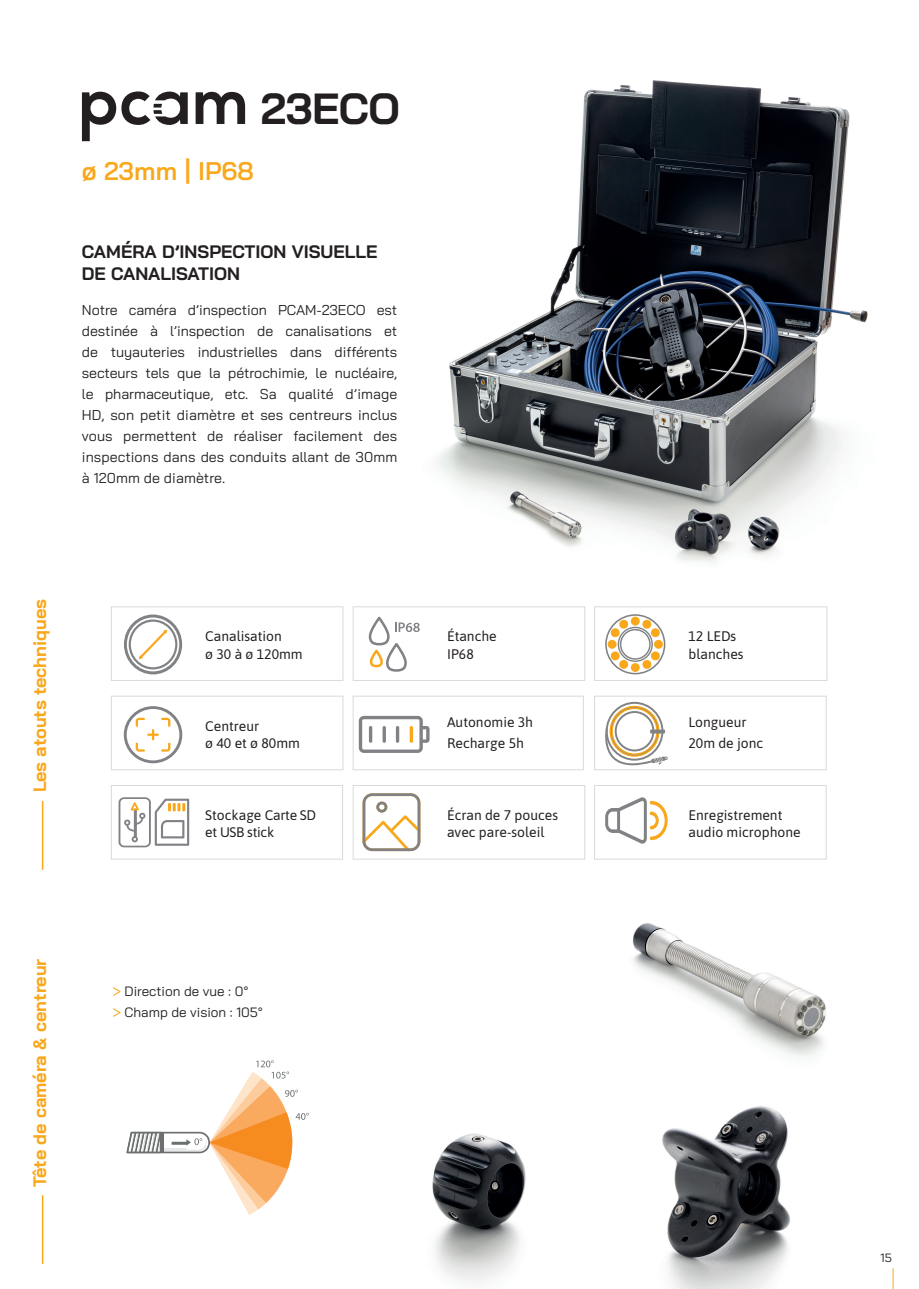
<style>
.page{position:relative;width:919px;height:1289px;background:#fff}
.page>*{position:absolute;margin:0;border:0;box-sizing:border-box;transform-origin:0 0}
.t1{font:700 43.5px "Bai Jamjuree";letter-spacing:-.01em;color:#231f20}
.t2{font:600 25.5px "Bai Jamjuree";color:#f9a71b}
.t3{font:700 18px/22.5px "Bai Jamjuree";color:#231f20}
.t4{font:700 18px "Bai Jamjuree";color:#f9a71b}
.t5{font:14.25px/21px "Bai Jamjuree";letter-spacing:.005em;color:#231f20;text-align:justify}
.t6{font:13.8px/17.4px "Asap";color:#231f20}
.t7{font:13.8px/17.4px "Asap";letter-spacing:-.02em;color:#231f20}
.t8{font:13.5px/21px "Bai Jamjuree";color:#231f20}
.t9{font:12px "Bai Jamjuree";color:#231f20}
.s1{color:#fff}
.s2{font-size:27px;color:#fff}
.s3{font-size:15px;color:#f9a71b}
</style>
<div class="page">
<svg style="left:892px;top:1268px;width:1px;height:20px"></svg>
<div style="left:594px;top:695px;width:232px;height:75px;border:1px solid #d9dadc"></div>
<svg style="left:605px;top:702px;width:62px;height:63px"></svg>
<div style="left:353px;top:606px;width:232px;height:74px;border:1px solid #d9dadc"></div>
<svg style="left:369px;top:616px;width:51px;height:55px"></svg>
<div style="left:353px;top:695px;width:230px;height:75px;border:1px solid #d9dadc"></div>
<svg style="left:359px;top:716px;width:70px;height:37px"></svg>
<div style="left:353px;top:785px;width:232px;height:74px;border:1px solid #d9dadc"></div>
<svg style="left:124px;top:614px;width:58px;height:60px"></svg>
<div style="left:111px;top:695px;width:232px;height:75px;border:1px solid #d9dadc"></div>
<svg style="left:124px;top:706px;width:58px;height:57px"></svg>
<div style="left:111px;top:785px;width:232px;height:74px;border:1px solid #d9dadc"></div>
<svg style="left:118px;top:797px;width:71px;height:50px"></svg>
<div style="left:111px;top:606px;width:232px;height:74px;border:1px solid #d9dadc"></div>
<div style="left:594px;top:606px;width:233px;height:74px;border:1px solid #d9dadc"></div>
<div style="left:594px;top:785px;width:232px;height:74px;border:1px solid #d9dadc"></div>
<svg style="left:605px;top:797px;width:62px;height:46px"></svg>
<hr style="left:42px;top:801px;width:1px;height:68px;background:#f9a71b">
<hr style="left:42px;top:1195px;width:1px;height:68px;background:#f9a71b">
<svg style="left:605px;top:614px;width:60px;height:60px"></svg>
<img style="left:436px;top:80px;width:432px;height:482px">
<svg style="left:362px;top:793px;width:58px;height:58px"></svg>
<img style="left:632px;top:923px;width:194px;height:133px">
<img style="left:432px;top:1133px;width:94px;height:150px">
<img style="left:662px;top:1106px;width:128px;height:182px">
<svg style="left:126px;top:1060px;width:183px;height:155px"></svg>
<svg style="left:196px;top:92px;width:49px;height:32px"></svg>
<svg style="left:82px;top:91px;width:106px;height:50px"></svg>
<h1 class="t1" style="left:261px;top:84px;width:140px">23ECO</h1>
<h2 class="t2" style="left:82px;top:156px;width:241px">ø 23mm | IP68 <span class="s1">3</span><span class="s2">mm</span></h2>
<p class="t3" style="left:82px;top:240px;width:297px">CAMÉRA D’INSPECTION VISUELLE<br>DE CANALISATION</p>
<p class="t5" style="left:82px;top:299px;width:317px">Notre caméra d’inspection PCAM-23ECO est destinée à l’inspection de canalisations et de tuyauteries industrielles dans différents secteurs tels que la pétrochimie, le nucléaire, le pharmaceutique, etc. Sa qualité d’image HD, son petit diamètre et ses centreurs inclus vous permettent de réaliser facilement des inspections dans des conduits allant de 30mm à 120mm de diamètre.</p>
<p class="t4" style="left:29px;top:792px;width:195px;rotate:-90deg">Les atouts techniques</p>
<p class="t6" style="left:205px;top:627px;width:99px">Canalisation<br>ø 30 à ø 120mm</p>
<p class="t6" style="left:205px;top:716px;width:96px">Centreur<br>ø 40 et ø 80mm</p>
<p class="t7" style="left:205px;top:805px;width:112px">Stockage Carte SD et USB stick</p>
<p class="t4" style="left:29px;top:1186px;width:229px;rotate:-90deg">Tête de caméra &amp; centreur</p>
<p class="t8" style="left:112px;top:980px;width:152px"><span class="s3">&gt;</span> Direction de vue : 0°<br><span class="s3">&gt;</span> Champ de vision : 105°</p>
<p class="t6" style="left:447px;top:627px;width:51px">Étanche<br>IP68</p>
<p class="t6" style="left:447px;top:711px;width:88px;line-height:20.9px">Autonomie 3h<br>Recharge 5h</p>
<p class="t6" style="left:447px;top:805px;width:112px">Écran de 7 pouces avec pare-soleil</p>
<p class="t6" style="left:688px;top:627px;width:57px">12 LEDs blanches</p>
<p class="t6" style="left:688px;top:711px;width:76px;line-height:20.9px">Longueur<br>20m de jonc</p>
<p class="t6" style="left:688px;top:805px;width:114px">Enregistrement audio microphone</p>
<p class="t9" style="left:880px;top:1247px;width:13px">15</p>
</div>
